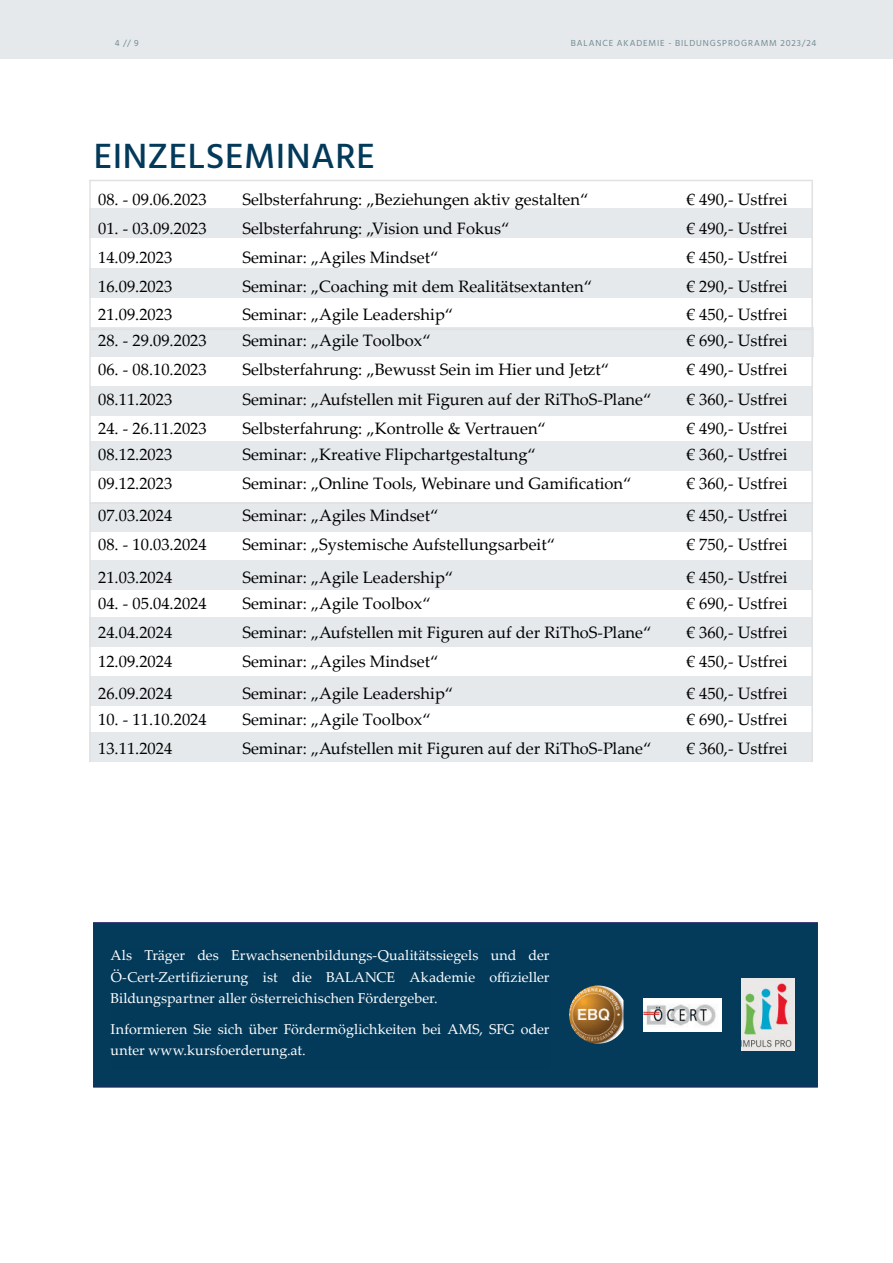
<style>
.page{position:relative;width:893px;height:1263px;background:#fff}
.page>*{position:absolute;margin:0;border:0;box-sizing:border-box;transform-origin:0 0}
.t1{font:500 36px "Hind";letter-spacing:.015em;color:#033a5a}
.t2{font:16.5px "Palatino Linotype";color:#000001}
.t3{font:14.25px/21.8px "Palatino Linotype";color:#fff;text-align:justify}
.t4{font:9px "Hind";letter-spacing:.095em;color:#738a95}
</style>
<div class="page">
<div style="left:0;top:0;width:893px;height:58px;background:#e5e9eb"></div>
<div style="left:90px;top:676px;width:722px;height:30px;background:#e5e9eb"></div>
<div style="left:89px;top:732px;width:723px;height:30px;background:#e5e9eb"></div>
<div style="left:89px;top:617px;width:723px;height:30px;background:#e5e9eb"></div>
<div style="left:90px;top:560px;width:722px;height:30px;background:#e5e9eb"></div>
<div style="left:90px;top:502px;width:723px;height:30px;background:#e5e9eb"></div>
<div style="left:90px;top:441px;width:723px;height:30px;background:#e5e9eb"></div>
<div style="left:90px;top:386px;width:723px;height:30px;background:#e5e9eb"></div>
<div style="left:93px;top:922px;width:725px;height:165px;background:#043b5b;border:1px solid #252165"></div>
<div style="left:90px;top:327px;width:723px;height:30px;background:#e5e9eb"></div>
<div style="left:90px;top:209px;width:722px;height:29px;background:#e5e9eb"></div>
<div style="left:90px;top:269px;width:722px;height:29px;background:#e5e9eb"></div>
<hr style="left:811px;top:181px;width:2px;height:581px;background:#e0e1e3">
<hr style="left:89px;top:180px;width:724px;height:1px;background:#e0e1e3">
<hr style="left:91px;top:328px;width:722px;height:2px;background:#e0e1e3">
<img style="left:569px;top:985px;width:54px;height:59px">
<img style="left:643px;top:998px;width:78px;height:33px">
<img style="left:742px;top:978px;width:53px;height:73px">
<hr style="left:89px;top:180px;width:2px;height:582px;background:#e0e1e3">
<hr style="left:89px;top:502px;width:724px;height:2px;background:#e0e1e3">
<p class="t4" style="left:115px;top:39px;width:25px">4 // 9</p>
<p class="t4" style="left:571px;top:39px;width:247px">BALANCE AKADEMIE - BILDUNGSPROGRAMM 2023/24</p>
<h1 class="t1" style="left:94px;top:137px;width:283px">EINZELSEMINARE</h1>
<p class="t2" style="left:98px;top:187px;width:110px">08. - 09.06.2023</p>
<p class="t2" style="left:242px;top:193px;width:347px">Selbsterfahrung: „Beziehungen aktiv gestalten“</p>
<p class="t2" style="left:687px;top:187px;width:102px">€ 490,- Ustfrei</p>
<p class="t2" style="left:98px;top:217px;width:110px">01. - 03.09.2023</p>
<p class="t2" style="left:242px;top:222px;width:269px">Selbsterfahrung: „Vision und Fokus“</p>
<p class="t2" style="left:687px;top:217px;width:102px">€ 490,- Ustfrei</p>
<p class="t2" style="left:98px;top:246px;width:76px">14.09.2023</p>
<p class="t2" style="left:242px;top:246px;width:198px">Seminar: „Agiles Mindset“</p>
<p class="t2" style="left:687px;top:246px;width:102px">€ 450,- Ustfrei</p>
<p class="t2" style="left:98px;top:275px;width:76px">16.09.2023</p>
<p class="t2" style="left:242px;top:275px;width:351px">Seminar: „Coaching mit dem Realitätsextanten“</p>
<p class="t2" style="left:687px;top:275px;width:102px">€ 290,- Ustfrei</p>
<p class="t2" style="left:98px;top:303px;width:76px">21.09.2023</p>
<p class="t2" style="left:242px;top:303px;width:212px">Seminar: „Agile Leadership“</p>
<p class="t2" style="left:687px;top:303px;width:102px">€ 450,- Ustfrei</p>
<p class="t2" style="left:98px;top:329px;width:110px">28. - 29.09.2023</p>
<p class="t2" style="left:242px;top:329px;width:190px">Seminar: „Agile Toolbox“</p>
<p class="t2" style="left:687px;top:329px;width:102px">€ 690,- Ustfrei</p>
<p class="t2" style="left:98px;top:358px;width:110px">06. - 08.10.2023</p>
<p class="t2" style="left:242px;top:358px;width:368px">Selbsterfahrung: „Bewusst Sein im Hier und Jetzt“</p>
<p class="t2" style="left:687px;top:358px;width:102px">€ 490,- Ustfrei</p>
<p class="t2" style="left:98px;top:387px;width:76px">08.11.2023</p>
<p class="t2" style="left:242px;top:387px;width:410px">Seminar: „Aufstellen mit Figuren auf der RiThoS-Plane“</p>
<p class="t2" style="left:687px;top:387px;width:102px">€ 360,- Ustfrei</p>
<p class="t2" style="left:98px;top:416px;width:110px">24. - 26.11.2023</p>
<p class="t2" style="left:242px;top:422px;width:305px">Selbsterfahrung: „Kontrolle &amp; Vertrauen“</p>
<p class="t2" style="left:687px;top:416px;width:102px">€ 490,- Ustfrei</p>
<p class="t2" style="left:98px;top:443px;width:76px">08.12.2023</p>
<p class="t2" style="left:242px;top:443px;width:295px">Seminar: „Kreative Flipchartgestaltung“</p>
<p class="t2" style="left:687px;top:443px;width:102px">€ 360,- Ustfrei</p>
<p class="t2" style="left:98px;top:472px;width:76px">09.12.2023</p>
<p class="t2" style="left:242px;top:472px;width:390px">Seminar: „Online Tools, Webinare und Gamification“</p>
<p class="t2" style="left:687px;top:472px;width:102px">€ 360,- Ustfrei</p>
<p class="t2" style="left:98px;top:504px;width:76px">07.03.2024</p>
<p class="t2" style="left:242px;top:504px;width:198px">Seminar: „Agiles Mindset“</p>
<p class="t2" style="left:687px;top:504px;width:102px">€ 450,- Ustfrei</p>
<p class="t2" style="left:98px;top:533px;width:110px">08. - 10.03.2024</p>
<p class="t2" style="left:242px;top:533px;width:314px">Seminar: „Systemische Aufstellungsarbeit“</p>
<p class="t2" style="left:687px;top:533px;width:102px">€ 750,- Ustfrei</p>
<p class="t2" style="left:98px;top:565px;width:76px">21.03.2024</p>
<p class="t2" style="left:242px;top:565px;width:212px">Seminar: „Agile Leadership“</p>
<p class="t2" style="left:687px;top:565px;width:102px">€ 450,- Ustfrei</p>
<p class="t2" style="left:98px;top:591px;width:110px">04. - 05.04.2024</p>
<p class="t2" style="left:242px;top:591px;width:190px">Seminar: „Agile Toolbox“</p>
<p class="t2" style="left:687px;top:591px;width:102px">€ 690,- Ustfrei</p>
<p class="t2" style="left:98px;top:620px;width:76px">24.04.2024</p>
<p class="t2" style="left:242px;top:620px;width:410px">Seminar: „Aufstellen mit Figuren auf der RiThoS-Plane“</p>
<p class="t2" style="left:687px;top:620px;width:102px">€ 360,- Ustfrei</p>
<p class="t2" style="left:98px;top:650px;width:76px">12.09.2024</p>
<p class="t2" style="left:242px;top:650px;width:198px">Seminar: „Agiles Mindset“</p>
<p class="t2" style="left:687px;top:650px;width:102px">€ 450,- Ustfrei</p>
<p class="t2" style="left:98px;top:682px;width:76px">26.09.2024</p>
<p class="t2" style="left:242px;top:682px;width:212px">Seminar: „Agile Leadership“</p>
<p class="t2" style="left:687px;top:682px;width:102px">€ 450,- Ustfrei</p>
<p class="t2" style="left:98px;top:708px;width:110px">10. - 11.10.2024</p>
<p class="t2" style="left:242px;top:708px;width:190px">Seminar: „Agile Toolbox“</p>
<p class="t2" style="left:687px;top:708px;width:102px">€ 690,- Ustfrei</p>
<p class="t2" style="left:98px;top:737px;width:76px">13.11.2024</p>
<p class="t2" style="left:242px;top:737px;width:410px">Seminar: „Aufstellen mit Figuren auf der RiThoS-Plane“</p>
<p class="t2" style="left:687px;top:737px;width:102px">€ 360,- Ustfrei</p>
<p class="t3" style="left:111px;top:943px;width:440px">Als Träger des Erwachsenenbildungs-Qualitätssiegels und der Ö-Cert-Zertifizierung ist die BALANCE Akademie offizieller Bildungspartner aller österreichischen Fördergeber.</p>
<p class="t3" style="left:111px;top:1017px;width:440px">Informieren Sie sich über Fördermöglichkeiten bei AMS, SFG oder unter www.kursfoerderung.at.</p>
</div>
